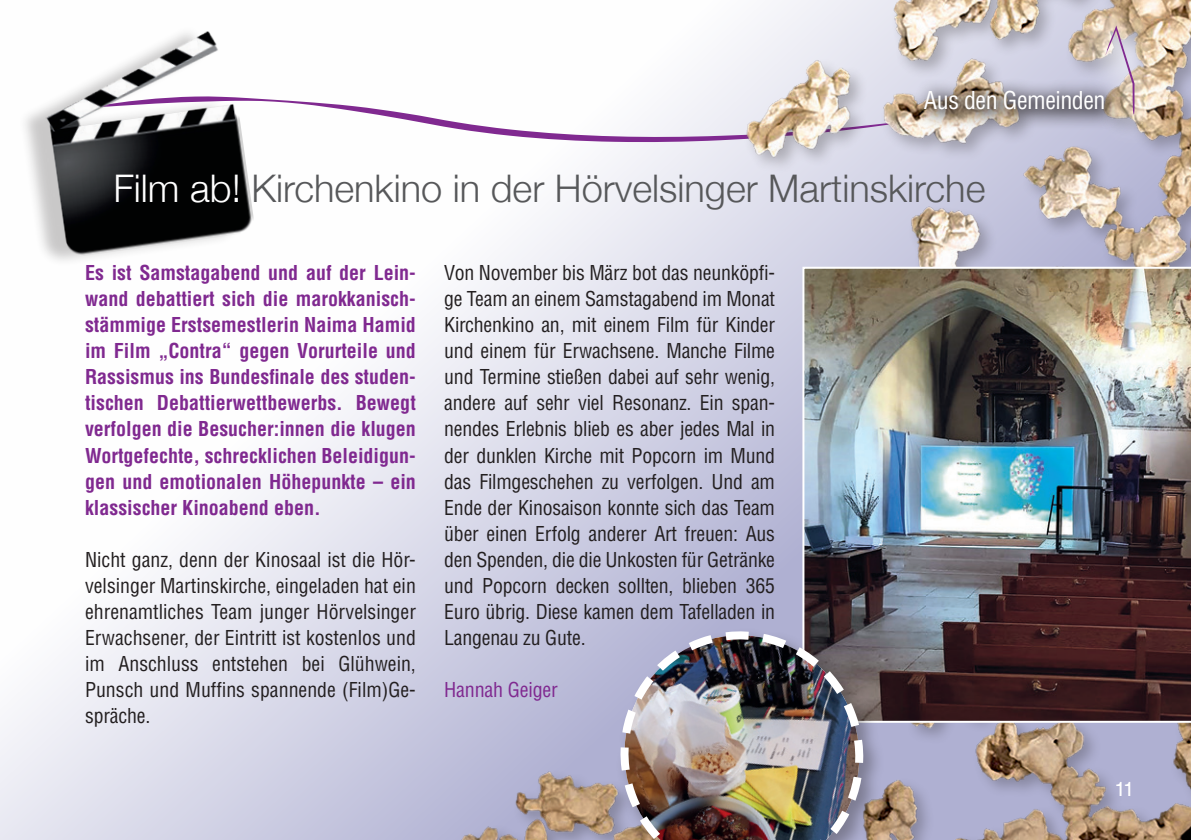
<style>
.page{position:relative;width:1191px;height:840px;background:#fff}
.page>*{position:absolute;margin:0;border:0;box-sizing:border-box;transform-origin:0 0}
.t1{font:300 38px "Helvetica Neue";color:#57585a}
.t2{font:condensed 24px "Helvetica LT Std";letter-spacing:-.02em;color:#fff}
.t3{font:condensed 20px/26px "Helvetica LT Std";letter-spacing:-.01em;color:#231f20;text-align:justify}
.t4{font:700 condensed 20px/26px "Helvetica LT Std";color:#802990;text-align:justify}
.t5{font:condensed 20px "Helvetica LT Std";letter-spacing:-.01em;color:#802990}
.t6{font:20px "Helvetica LT Std";color:#fff}
.s1{color:#fff}
</style>
<div class="page">
<img style="left:0;top:0;width:1191px;height:839px">
<img style="left:802px;top:266px;width:389px;height:456px">
<div style="left:616px;top:626px;width:269px;height:213px;background:#231f20;opacity:.36"></div>
<svg style="left:609px;top:620px;width:265px;height:219px;background:#918d9e"></svg>
<img style="left:609px;top:635px;width:259px;height:204px">
<svg style="left:617px;top:642px;width:2px;height:144px"></svg>
<img style="left:619px;top:629px;width:246px;height:210px">
<div style="left:1069px;top:0;width:102px;height:150px;background:#fff;opacity:.83"></div>
<svg style="left:1105px;top:26px;width:29px;height:88px;background:#cebfc7"></svg>
<div style="left:910px;top:77px;width:215px;height:54px;background:#231f20;opacity:.75"></div>
<p class="t2" style="left:924px;top:85px;width:183px">Aus den Gemeinden</p>
<h1 class="t1" style="left:113px;top:158px;width:873px"><span class="s1">Film ab!</span> Kirchenkino in der Hörvelsinger Martinskirche</h1>
<p class="t4" style="left:85px;top:260px;width:332px">Es ist Samstagabend und auf der Lein&shy;wand debattiert sich die marokkanisch&shy;stämmige Erstsemestlerin Naima Hamid im Film „Contra“ gegen Vorurteile und Rassismus ins Bundesfinale des studen&shy;tischen Debattierwettbewerbs. Bewegt verfolgen die Besucher:innen die klugen Wortgefechte, schrecklichen Beleidigun&shy;gen und emotionalen Höhepunkte – ein klassischer Kinoabend eben.</p>
<p class="t3" style="left:85px;top:546px;width:332px">Nicht ganz, denn der Kinosaal ist die Hör&shy;velsinger Martinskirche, eingeladen hat ein ehrenamtliches Team junger Hörvelsinger Erwachsener, der Eintritt ist kostenlos und im Anschluss entstehen bei Glühwein, Punsch und Muffins spannende (Film)Ge&shy;spräche.</p>
<p class="t3" style="left:444px;top:260px;width:332px">Von November bis März bot das neunköpfi&shy;ge Team an einem Samstagabend im Monat Kirchenkino an, mit einem Film für Kinder und einem für Erwachsene. Manche Filme und Termine stießen dabei auf sehr wenig, andere auf sehr viel Resonanz. Ein span&shy;nendes Erlebnis blieb es aber jedes Mal in der dunklen Kirche mit Popcorn im Mund das Filmgeschehen zu verfolgen. Und am Ende der Kinosaison konnte sich das Team über einen Erfolg anderer Art freuen: Aus den Spenden, die die Unkosten für Getränke und Popcorn decken sollten, blieben 365<br>Euro übrig. Diese kamen dem Tafelladen in Langenau zu Gute.</p>
<p class="t5" style="left:444px;top:676px;width:115px">Hannah Geiger</p>
<p class="t6" style="left:1114px;top:777px;width:21px">11</p>
</div>
